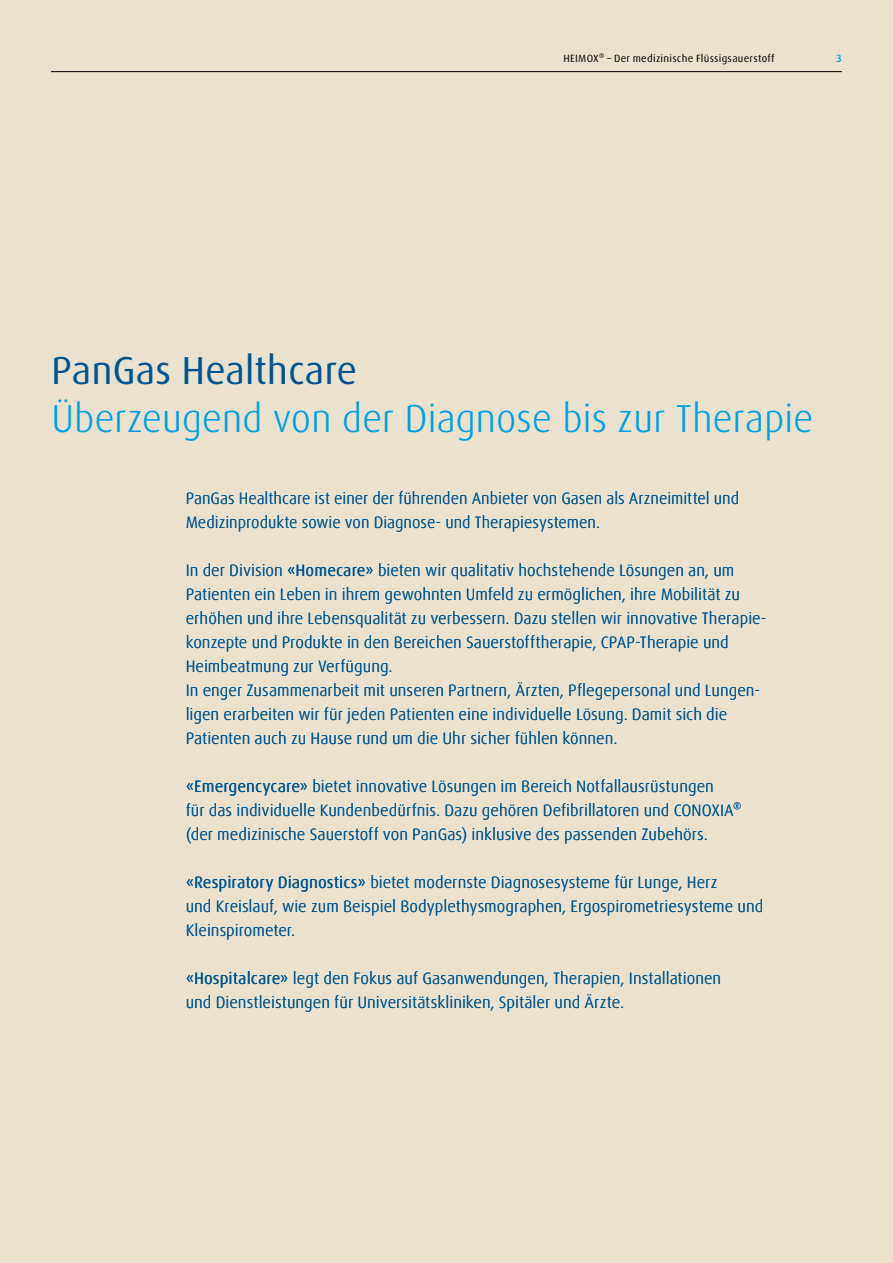
<style>
.page{position:relative;width:893px;height:1263px;background:#eae2ce}
.page>*{position:absolute;margin:0;border:0;box-sizing:border-box;transform-origin:0 0}
.t1{font:300 39px "Linde Dax Global";letter-spacing:-.01em;color:#009ee3}
.t2{font:39px "Linde Dax Global";letter-spacing:-.01em;color:#005590}
.t3{font:300 16.5px/24px "Linde Dax Global";color:#005590}
.t4{font:10.5px "Linde Dax Global";letter-spacing:.02em;color:#000}
.t5{font:500 10.5px "Linde Dax Global";color:#009ee3}
.s1{font-weight:400}
</style>
<div class="page">
<hr style="left:51px;top:71px;width:791px;height:1px;background:#000">
<p class="t4" style="left:563px;top:52px;width:213px">HEIMOX® – Der medizinische Flüssigsauerstoff</p>
<p class="t5" style="left:836px;top:52px;width:7px">3</p>
<h1 class="t2" style="left:51px;top:348px;width:308px">PanGas Healthcare</h1>
<h1 class="t1" style="left:51px;top:396px;width:764px">Überzeugend von der Diagnose bis zur Therapie</h1>
<p class="t3" style="left:186px;top:486px;width:555px">PanGas Healthcare ist einer der führenden Anbieter von Gasen als Arzneimittel und<br>Medizinprodukte sowie von Diagnose- und Therapiesystemen.</p>
<p class="t3" style="left:186px;top:558px;width:582px">In der Division <span class="s1">«Homecare»</span> bieten wir qualitativ hochstehende Lösungen an, um Patienten ein Leben in ihrem gewohnten Umfeld zu ermöglichen, ihre Mobilität zu erhöhen und ihre Lebensqualität zu verbessern. Dazu stellen wir innovative Therapie&shy;konzepte und Produkte in den Bereichen Sauerstofftherapie, CPAP-Therapie und Heimbeatmung zur Verfügung.<br>In enger Zusammenarbeit mit unseren Partnern, Ärzten, Pflegepersonal und Lungen&shy;ligen erarbeiten wir für jeden Patienten eine individuelle Lösung. Damit sich die Patienten auch zu Hause rund um die Uhr sicher fühlen können.</p>
<p class="t3" style="left:186px;top:774px;width:557px"><span class="s1">«Emergencycare»</span> bietet innovative Lösungen im Bereich Notfallausrüstungen<br>für das individuelle Kundenbedürfnis. Dazu gehören Defibrillatoren und CONOXIA® (der medizinische Sauerstoff von PanGas) inklusive des passenden Zubehörs.</p>
<p class="t3" style="left:186px;top:870px;width:579px"><span class="s1">«Respiratory Diagnostics»</span> bietet modernste Diagnosesysteme für Lunge, Herz<br>und Kreislauf, wie zum Beispiel Bodyplethysmographen, Ergospirometriesysteme und<br>Kleinspirometer.</p>
<p class="t3" style="left:186px;top:966px;width:537px"><span class="s1">«Hospitalcare»</span> legt den Fokus auf Gasanwendungen, Therapien, Installationen und Dienstleistungen für Universitätskliniken, Spitäler und Ärzte.</p>
</div>
